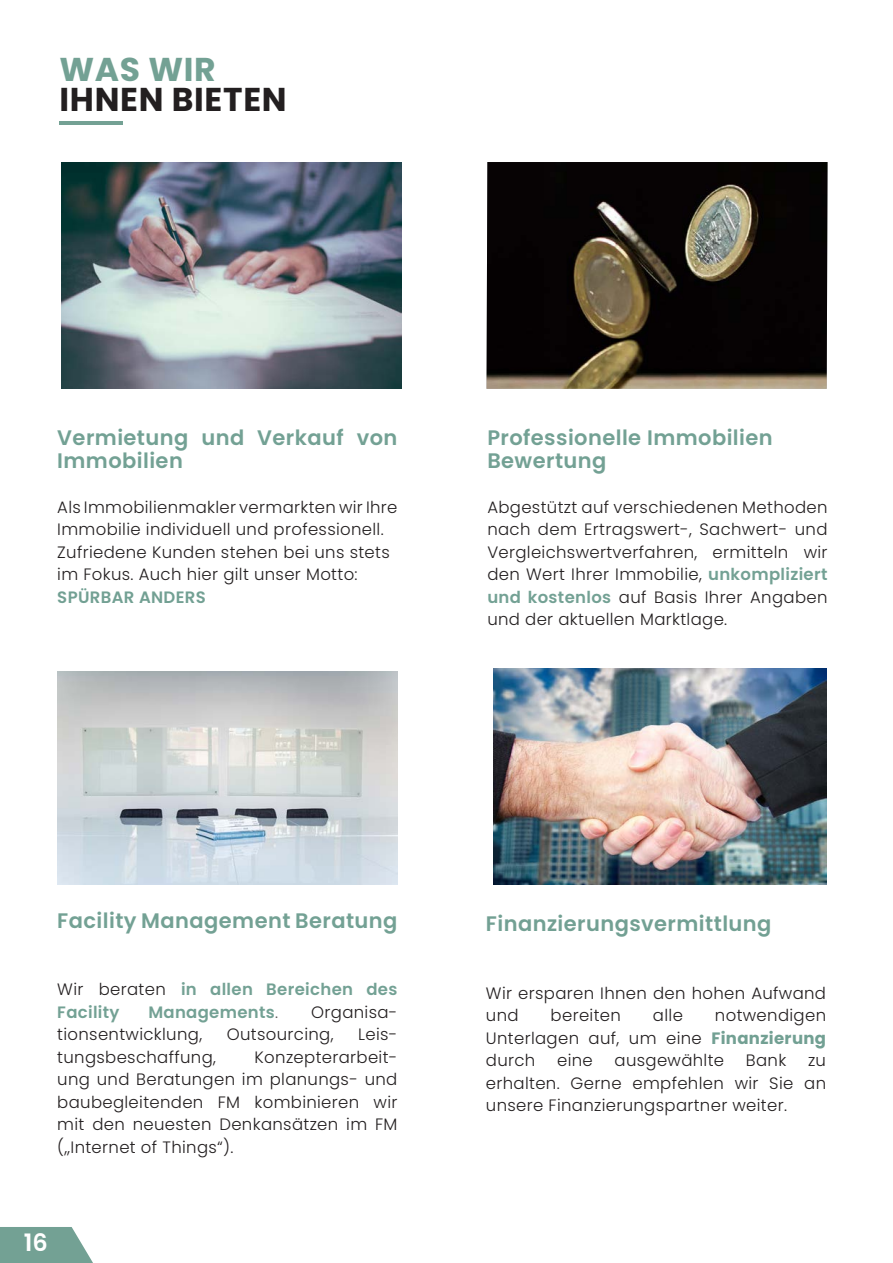
<style>
.page{position:relative;width:893px;height:1263px;background:#fff}
.page>*{position:absolute;margin:0;border:0;box-sizing:border-box;transform-origin:0 0}
.t1{font:700 33px "Poppins";letter-spacing:.02em;color:#231f20}
.t2{font:700 33px "Poppins";letter-spacing:.02em;color:#73a194}
.t3{font:600 24px "Poppins";color:#fff}
.t4{font:600 21px/22.5px "Poppins";letter-spacing:.02em;color:#73a194}
.t5{font:600 21px "Poppins";letter-spacing:.02em;color:#72a093}
.t6{font:300 16.5px/22.5px "Poppins";letter-spacing:.02em;color:#231f20;text-align:justify}
.t7{font:600 16.5px/22.5px "Poppins";letter-spacing:.02em;color:#73a194}
.t8{font:600 16.5px "Poppins";letter-spacing:.02em;color:#72a093}
.s1{font-weight:600;color:#73a194}
.s2{font-weight:300;color:#231f20}
.s3{font-weight:300;color:#585354}
.s4{font-weight:700;color:#72a093}
</style>
<div class="page">
<svg style="left:0;top:1227px;width:93px;height:36px;background:#82aba0"></svg>
<img style="left:486px;top:162px;width:341px;height:227px">
<img style="left:57px;top:672px;width:340px;height:212px">
<img style="left:61px;top:162px;width:341px;height:227px">
<img style="left:493px;top:668px;width:334px;height:216px">
<hr style="left:60px;top:121px;width:63px;height:3px;background:#73a194">
<p class="t2" style="left:60px;top:50px;width:158px">WAS WIR</p>
<p class="t1" style="left:60px;top:80px;width:229px">IHNEN BIETEN</p>
<p class="t4" style="left:57px;top:427px;width:342px">Vermietung und Verkauf von<br>Immobilien</p>
<p class="t6" style="left:57px;top:496px;width:342px">Als Immobilienmakler vermarkten wir Ihre<br>Immobilie individuell und professionell.</p>
<p class="t6" style="left:57px;top:541px;width:334px">Zufriedene Kunden stehen bei uns stets</p>
<p class="t6" style="left:57px;top:563px;width:302px">im Fokus. Auch hier gilt unser Motto:</p>
<p class="t8" style="left:57px;top:587px;width:150px">SPÜRBAR ANDERS</p>
<p class="t4" style="left:487px;top:427px;width:287px">Professionelle Immobilien</p>
<p class="t4" style="left:487px;top:449px;width:121px">Bewertung</p>
<p class="t6" style="left:487px;top:496px;width:342px">Abgestützt auf verschiedenen Methoden nach dem Ertragswert-, Sachwert- und Vergleichswertverfahren, ermitteln wir den Wert Ihrer Immobilie, <span class="s1">unkompliziert und kostenlos</span> auf Basis Ihrer Angaben und der aktuellen Marktlage.</p>
<p class="t4" style="left:57px;top:909px;width:342px">Facility Management Beratung</p>
<p class="t7" style="left:57px;top:978px;width:342px"><span class="s2">Wir beraten</span> in allen Bereichen des<br>Facility</p>
<p class="t7" style="left:148px;top:1001px;width:131px">Managements<span class="s3">.</span></p>
<p class="t6" style="left:311px;top:1001px;width:88px">Organisa-</p>
<p class="t6" style="left:57px;top:1023px;width:146px">tionsentwicklung,</p>
<p class="t6" style="left:227px;top:1023px;width:108px">Outsourcing,</p>
<p class="t6" style="left:358px;top:1023px;width:41px">Leis-</p>
<p class="t6" style="left:57px;top:1046px;width:160px">tungsbeschaffung,</p>
<p class="t6" style="left:57px;top:1046px;width:342px;text-indent:197px">Konzepterarbeit&shy;ung und Beratungen im planungs- und baubegleitenden FM kombinieren wir mit den neuesten Denkansätzen im FM („Internet of Things“).</p>
<p class="t3" style="left:24px;top:1228px;width:25px">16</p>
<p class="t5" style="left:486px;top:912px;width:287px">Finanzierungsvermittlung</p>
<p class="t6" style="left:486px;top:982px;width:342px">Wir ersparen Ihnen den hohen Aufwand und</p>
<p class="t6" style="left:486px;top:1004px;width:342px;text-indent:229px">notwendigen Unterlagen auf, um eine <span class="s4">Finanzierung </span>durch</p>
<p class="t6" style="left:551px;top:1004px;width:72px">bereiten</p>
<p class="t6" style="left:653px;top:1004px;width:31px">alle</p>
<p class="t6" style="left:557px;top:1049px;width:37px">eine</p>
<p class="t6" style="left:615px;top:1049px;width:111px">ausgewählte</p>
<p class="t6" style="left:746px;top:1049px;width:42px">Bank</p>
<p class="t6" style="left:486px;top:1049px;width:342px;text-indent:322px">zu erhalten. Gerne empfehlen wir Sie an unsere Finanzierungspartner weiter.</p>
</div>
